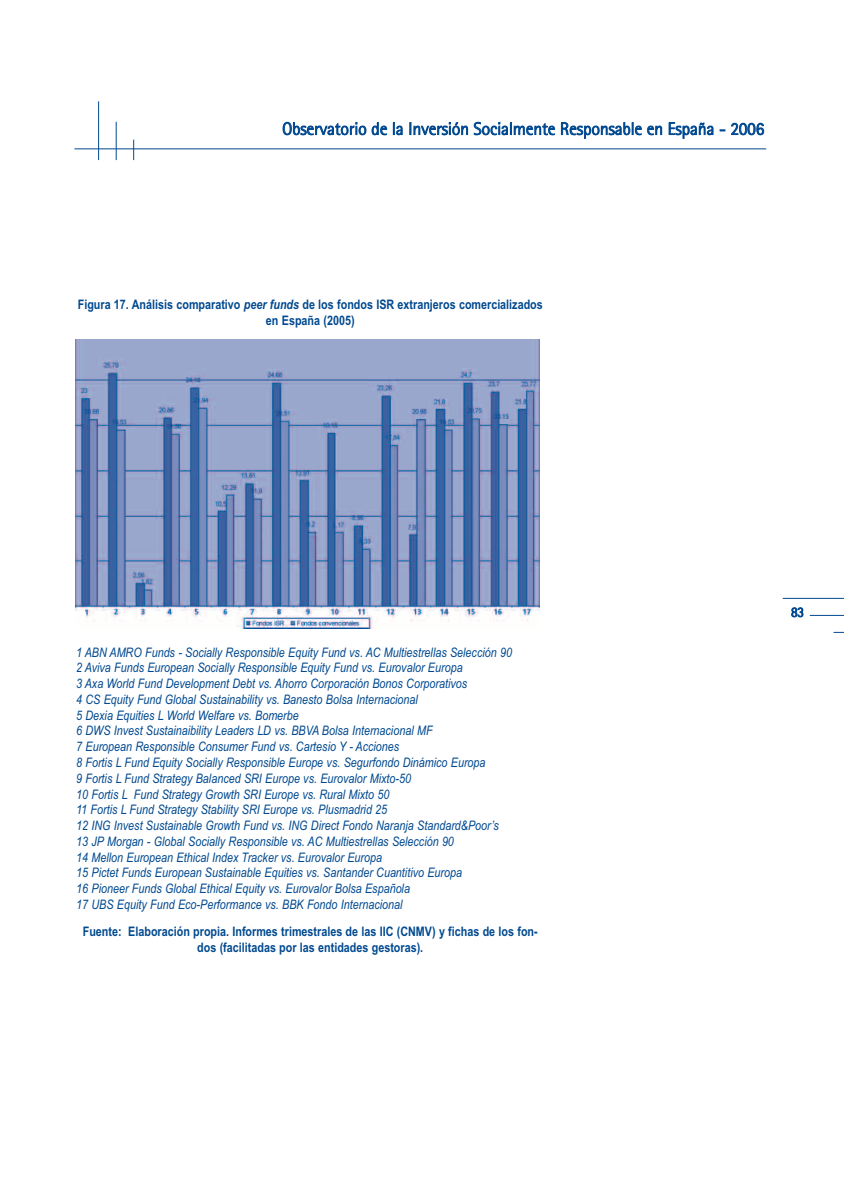
<style>
.page{position:relative;width:844px;height:1181px;background:#fff}
.page>*{position:absolute;margin:0;border:0;box-sizing:border-box;transform-origin:0 0}
.t1{font:300 17.5px "Rotis Semi Sans";color:#014990}
.t2{font:300 14px "Rotis Semi Sans";color:#014990}
.t3{font:italic 13.12px/15.8px "Arial Narrow";color:#014990}
.t4{font:700 13.12px/15.8px "Arial Narrow";color:#014990;text-align:center}
.s1{font-style:italic}
</style>
<div class="page">
<hr style="left:98px;top:101px;width:1px;height:59px;background:#014990">
<hr style="left:74px;top:148px;width:692px;height:1px;background:#014990">
<svg style="left:133px;top:140px;width:1px;height:20px"></svg>
<hr style="left:116px;top:122px;width:1px;height:38px;background:#014990">
<hr style="left:809px;top:615px;width:34px;height:1px;background:#014990">
<hr style="left:782px;top:598px;width:61px;height:1px;background:#014990">
<img style="left:75px;top:339px;width:464px;height:289px">
<h1 class="t1" style="left:282px;top:122px;width:483px">Observatorio de la Inversión Socialmente Responsable en España - 2006</h1>
<p class="t4" style="left:78px;top:297px;width:466px">Figura 17. Análisis comparativo <span class="s1">peer funds</span> de los fondos ISR extranjeros comercializados en España (2005)</p>
<p class="t3" style="left:76px;top:644px;width:437px">1 ABN AMRO Funds - Socially Responsible Equity Fund vs. AC Multiestrellas Selección 90<br>2 Aviva Funds European Socially Responsible Equity Fund vs. Eurovalor Europa<br>3 Axa World Fund Development Debt vs. Ahorro Corporación Bonos Corporativos<br>4 CS Equity Fund Global Sustainability vs. Banesto Bolsa Internacional<br>5 Dexia Equities L World Welfare vs. Bomerbe<br>6 DWS Invest Sustainaibility Leaders LD vs. BBVA Bolsa Internacional MF<br>7 European Responsible Consumer Fund vs. Cartesio Y - Acciones<br>8 Fortis L Fund Equity Socially Responsible Europe vs. Segurfondo Dinámico Europa<br>9 Fortis L Fund Strategy Balanced SRI Europe vs. Eurovalor Mixto-50<br>10 Fortis L Fund Strategy Growth SRI Europe vs. Rural Mixto 50<br>11 Fortis L Fund Strategy Stability SRI Europe vs. Plusmadrid 25<br>12 ING Invest Sustainable Growth Fund vs. ING Direct Fondo Naranja Standard&amp;Poor’s 13 JP Morgan - Global Socially Responsible vs. AC Multiestrellas Selección 90<br>14 Mellon European Ethical Index Tracker vs. Eurovalor Europa<br>15 Pictet Funds European Sustainable Equities vs. Santander Cuantitivo Europa<br>16 Pioneer Funds Global Ethical Equity vs. Eurovalor Bolsa Española<br>17 UBS Equity Fund Eco-Performance vs. BBK Fondo Internacional</p>
<p class="t4" style="left:83px;top:924px;width:456px">Fuente: Elaboración propia. Informes trimestrales de las IIC (CNMV) y fichas de los fon&shy;dos (facilitadas por las entidades gestoras).</p>
<p class="t2" style="left:790px;top:607px;width:15px">83</p>
</div>
